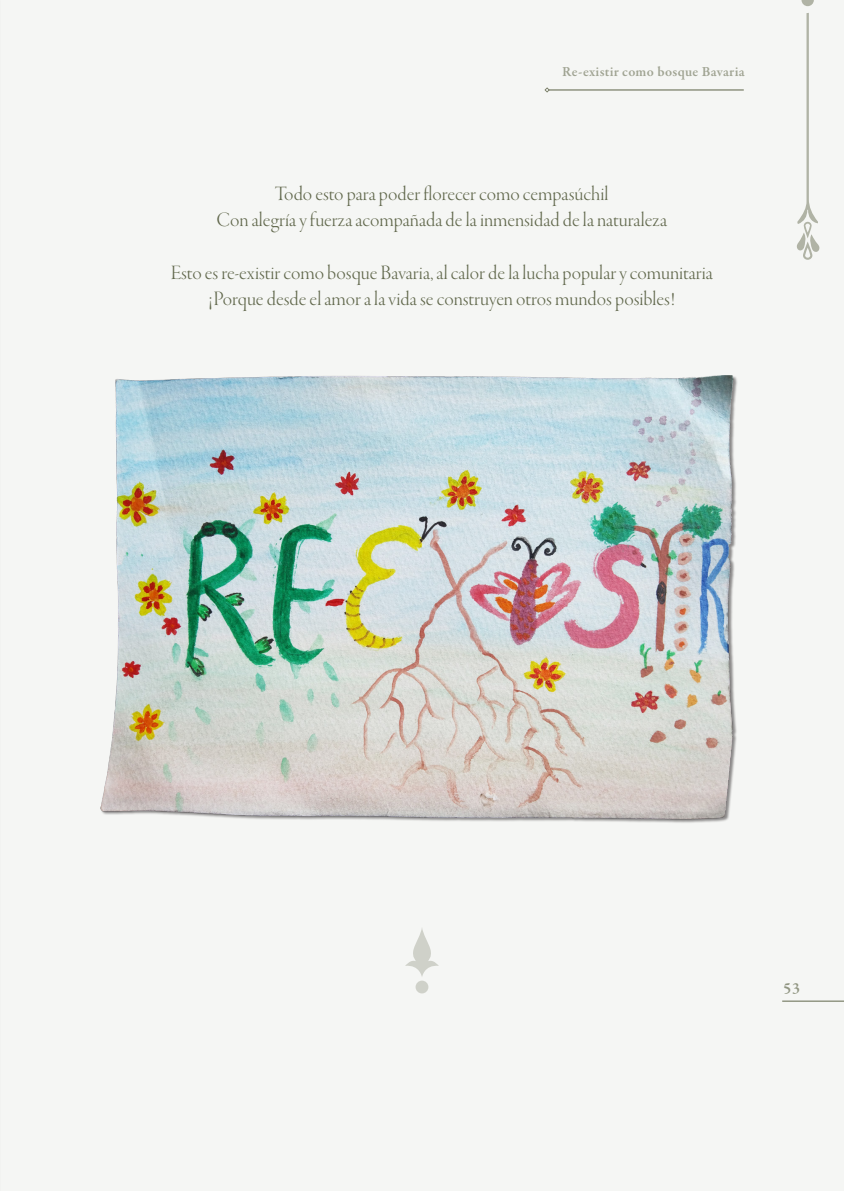
<style>
.page{position:relative;width:844px;height:1191px;background:#fff}
.page>*{position:absolute;margin:0;border:0;box-sizing:border-box;transform-origin:0 0}
.parrafo_sangria{font:21px "Garamond Premr Pro Lt Disp";color:#60674b}
.t1{font:600 15.75px "Garamond Premr Pro";color:#909581}
.t2{font:600 14px "Garamond Premr Pro";letter-spacing:.025em;color:#a0a493}
</style>
<div class="page">
<div style="left:0;top:0;width:843px;height:1191px;background:#f5f6f4"></div>
<svg style="left:796px;top:13px;width:23px;height:247px"></svg>
<svg style="left:801px;top:0;width:12px;height:6px"></svg>
<hr style="left:782px;top:1000px;width:61px;height:1px;background:#60674b">
<hr style="left:547px;top:89px;width:196px;height:2px;background:#80856f">
<svg style="left:544px;top:87px;width:6px;height:6px"></svg>
<div style="left:415px;top:980px;width:13px;height:13px;background:#cfd1c9;border-radius:50%"></div>
<svg style="left:405px;top:928px;width:33px;height:48px"></svg>
<img style="left:100px;top:375px;width:637px;height:448px">
<p class="t2" style="left:562px;top:63px;width:184px">Re-existir como bosque Bavaria</p>
<p class="parrafo_sangria" style="left:275px;top:182px;width:335px">Todo esto para poder florecer como cempasúchil</p>
<p class="parrafo_sangria" style="left:216px;top:208px;width:452px">Con alegría y fuerza acompañada de la inmensidad de la naturaleza</p>
<p class="parrafo_sangria" style="left:171px;top:261px;width:543px">Esto es re-existir como bosque Bavaria, al calor de la lucha popular y comunitaria</p>
<p class="parrafo_sangria" style="left:209px;top:287px;width:467px">¡Porque desde el amor a la vida se construyen otros mundos posibles!</p>
<p class="t1" style="left:783px;top:979px;width:18px">53</p>
</div>
